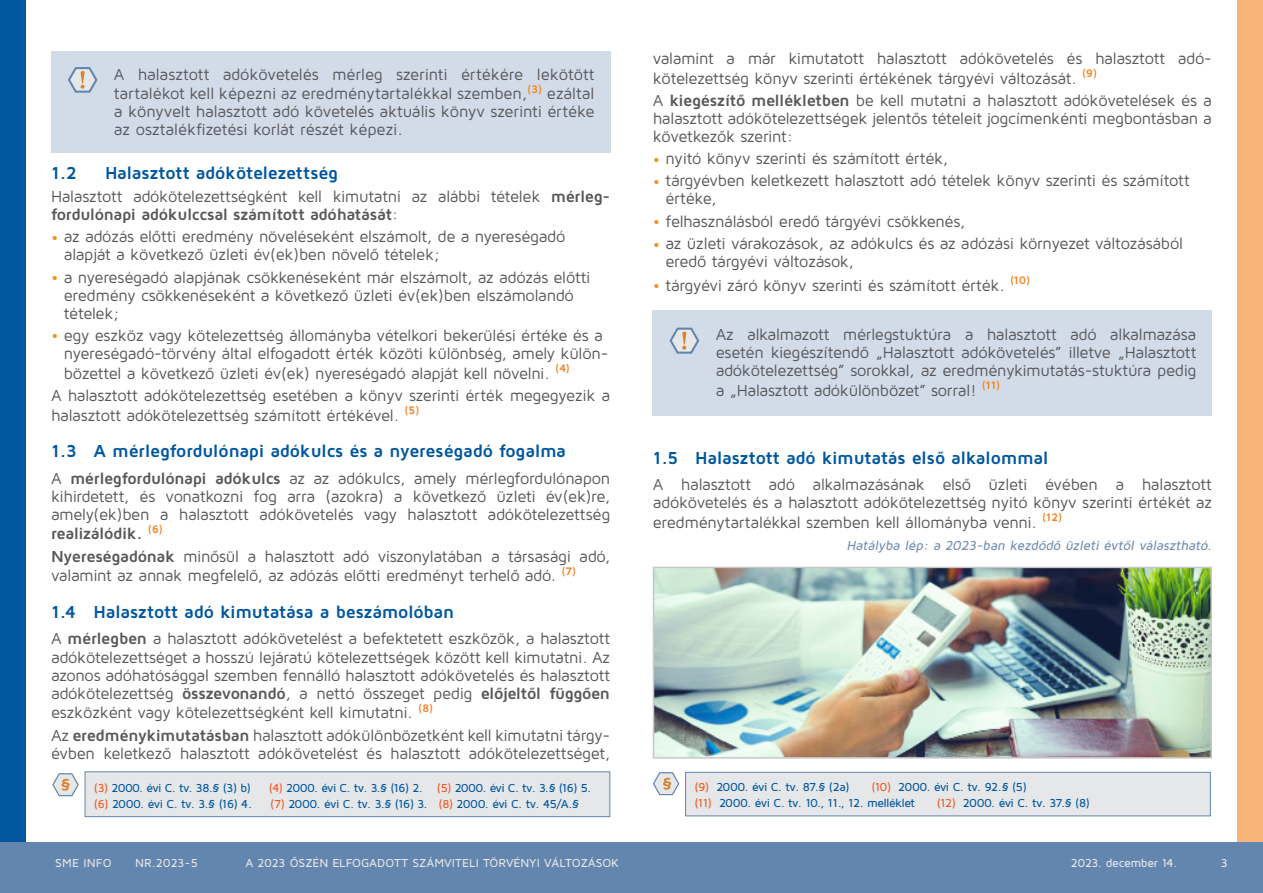
<style>
.page{position:relative;width:1263px;height:893px;background:#fff}
.page>*{position:absolute;margin:0;border:0;box-sizing:border-box;transform-origin:0 0}
.Heading_3a_blue{font:700 18px "Maven Pro";letter-spacing:-.015em;color:#01579f}
.Body_text{font:700 18px "Maven Pro";letter-spacing:-.01em;color:#01579f}
.Body_text-2{font:16.5px/18px "Maven Pro";letter-spacing:-.02em;color:#57585a}
.Body_text-3{font:700 16.5px "Maven Pro";letter-spacing:-.025em;color:#57585a}
.Hataélyba_lépés{font:italic 500 13.5px "Maven Pro";color:#728eb3}
.Footnote_text_blue{font:500 12px "Maven Pro";letter-spacing:-.04em;color:#01579f}
.t1{font:500 12px "Maven Pro";color:#e6e7e9}
.t2{font:500 12px "Maven Pro";letter-spacing:-.03em;color:#e6e7e9}
.s1{font-weight:700}
.s2{font-size:18px;color:#f4901d}
.s3{color:#f15921}
</style>
<div class="page">
<div style="left:0;top:842px;width:1263px;height:51px;background:#6386ae"></div>
<div style="left:0;top:0;width:26px;height:842px;background:#01579f"></div>
<div style="left:1237px;top:0;width:26px;height:842px;background:#f9b479"></div>
<svg style="left:652px;top:772px;width:28px;height:24px"></svg>
<div style="left:685px;top:772px;width:525px;height:44px;background:#e6e7e9"></div>
<div style="left:685px;top:772px;width:526px;height:44px;border:1px solid #6386ae"></div>
<svg style="left:52px;top:773px;width:27px;height:24px"></svg>
<div style="left:85px;top:772px;width:525px;height:45px;background:#e6e7e9"></div>
<div style="left:85px;top:771px;width:525px;height:46px;border:1px solid #6386ae"></div>
<img style="left:656px;top:570px;width:553px;height:186px">
<div style="left:653px;top:567px;width:559px;height:192px;border:2px solid #c7c8ca"></div>
<div style="left:653px;top:310px;width:559px;height:106px;background:#d2dbe8"></div>
<svg style="left:669px;top:327px;width:31px;height:27px"></svg>
<div style="left:51px;top:51px;width:559px;height:101px;background:#d2dbe8"></div>
<svg style="left:68px;top:67px;width:30px;height:26px"></svg>
<p class="Body_text-2" style="left:114px;top:64px;width:482px;line-height:19.5px">A halasztott adókövetelés mérleg szerinti értékére lekötött tartalékot kell képezni az eredménytartalékkal szemben,<sup>(3)</sup> ezáltal</p>
<p class="Body_text-2" style="left:114px;top:102px;width:482px">a könyvelt halasztott adó követelés aktuális könyv szerinti értéke az osztalékfizetési korlát részét képezi.</p>
<p class="Body_text" style="left:51px;top:162px;width:27px">1.2</p>
<p class="Body_text" style="left:105px;top:162px;width:235px">Halasztott adókötelezettség</p>
<p class="Body_text-2" style="left:51px;top:186px;width:561px">Halasztott adókötelezettségként kell kimutatni az alábbi tételek <span class="s1">mérleg&shy;fordulónapi adókulccsal számított adóhatását</span>:</p>
<p class="Body_text-2" style="left:64px;top:227px;width:503px;text-indent:-13px"><span class="s2">•</span> az adózás előtti eredmény növeléseként elszámolt, de a nyereségadó alapját a következő üzleti év(ek)ben növelő tételek;</p>
<p class="Body_text-2" style="left:64px;top:267px;width:528px;text-indent:-13px"><span class="s2">•</span> a nyereségadó alapjának csökkenéseként már elszámolt, az adózás előtti eredmény csökkenéseként a következő üzleti év(ek)ben elszámolandó tételek;</p>
<p class="Body_text-2" style="left:64px;top:326px;width:546px;text-indent:-13px"><span class="s2">•</span> egy eszköz vagy kötelezettség állományba vételkori bekerülési értéke és a nyereségadó-törvény által elfogadott érték közöti különbség, amely külön-</p>
<p class="Body_text-2" style="left:64px;top:363px;width:508px">bözettel a következő üzleti év(ek) nyereségadó alapját kell növelni. <sup>(4)</sup></p>
<p class="Body_text-2" style="left:51px;top:385px;width:561px;line-height:19.5px">A halasztott adókötelezettség esetében a könyv szerinti érték megegyezik a halasztott adókötelezettség számított értékével. <sup>(5)</sup></p>
<p class="Heading_3a_blue" style="left:51px;top:440px;width:516px">1.3 A mérlegfordulónapi adókulcs és a nyereségadó fogalma</p>
<p class="Body_text-2" style="left:51px;top:468px;width:561px;text-align:justify">A <span class="s1">mérlegfordulónapi adókulcs</span> az az adókulcs, amely mérlegfordulónapon kihirdetett, és vonatkozni fog arra (azokra) a következő üzleti év(ek)re, amely(ek)ben a halasztott adókövetelés vagy halasztott adókötelezettség</p>
<p class="Body_text-3" style="left:51px;top:523px;width:113px">realizálódik. <sup>(6)</sup></p>
<p class="Body_text-2" style="left:51px;top:546px;width:561px;line-height:19.5px"><span class="s1">Nyereségadónak</span> minősül a halasztott adó viszonylatában a társasági adó, valamint az annak megfelelő, az adózás előtti eredményt terhelő adó. <sup>(7)</sup></p>
<p class="Heading_3a_blue" style="left:51px;top:600px;width:405px">1.4 Halasztott adó kimutatása a beszámolóban</p>
<p class="Body_text-2" style="left:51px;top:629px;width:561px;text-align:justify">A <span class="s1">mérlegben</span> a halasztott adókövetelést a befektetett eszközök, a halasztott adókötelezettséget a hosszú lejáratú kötelezettségek között kell kimutatni. Az azonos adóhatósággal szemben fennálló halasztott adókövetelés és halasztott adókötelezettség <span class="s1">összevonandó</span>, a nettó összeget pedig <span class="s1">előjeltől függően</span></p>
<p class="Body_text-2" style="left:51px;top:703px;width:384px">eszközként vagy kötelezettségként kell kimutatni. <sup>(8)</sup></p>
<p class="Body_text-2" style="left:51px;top:725px;width:561px">Az <span class="s1">eredménykimutatásban</span> halasztott adókülönbözetként kell kimutatni tárgy&shy;évben keletkező halasztott adókövetelést és halasztott adókötelezettséget,</p>
<p class="Footnote_text_blue" style="left:94px;top:780px;width:158px"><span class="s3">(3)</span> 2000. évi C. tv. 38.§ (3) b)</p>
<p class="Footnote_text_blue" style="left:269px;top:780px;width:324px"><span class="s3">(4)</span> 2000. évi C. tv. 3.§ (16) 2. <span class="s3">(5)</span> 2000. évi C. tv. 3.§ (16) 5.</p>
<p class="Footnote_text_blue" style="left:94px;top:796px;width:160px"><span class="s3">(6)</span> 2000. évi C. tv. 3.§ (16) 4.</p>
<p class="Footnote_text_blue" style="left:270px;top:796px;width:310px"><span class="s3">(7)</span> 2000. évi C. tv. 3.§ (16) 3. <span class="s3">(8)</span> 2000. évi C. tv. 45/A.§</p>
<p class="Body_text-2" style="left:653px;top:48px;width:561px;line-height:19.5px">valamint a már kimutatott halasztott adókövetelés és halasztott adó&shy;kötelezettség könyv szerinti értékének tárgyévi változását. <sup>(9)</sup></p>
<p class="Body_text-2" style="left:653px;top:91px;width:561px;text-align:justify">A <span class="s1">kiegészítő mellékletben</span> be kell mutatni a halasztott adókövetelések és a halasztott adókötelezettségek jelentős tételeit jogcímenkénti megbontásban a következők szerint:</p>
<p class="Body_text-2" style="left:653px;top:149px;width:297px"><span class="s2">•</span> nyitó könyv szerinti és számított érték,</p>
<p class="Body_text-2" style="left:665px;top:171px;width:526px;text-indent:-13px"><span class="s2">•</span> tárgyévben keletkezett halasztott adó tételek könyv szerinti és számított értéke,</p>
<p class="Body_text-2" style="left:653px;top:212px;width:314px"><span class="s2">•</span> felhasználásból eredő tárgyévi csökkenés,</p>
<p class="Body_text-2" style="left:665px;top:234px;width:519px;text-indent:-13px"><span class="s2">•</span> az üzleti várakozások, az adókulcs és az adózási környezet változásából eredő tárgyévi változások,</p>
<p class="Body_text-2" style="left:653px;top:276px;width:379px"><span class="s2">•</span> tárgyévi záró könyv szerinti és számított érték. <sup>(10)</sup></p>
<p class="Body_text-2" style="left:716px;top:325px;width:482px;text-align:justify">Az alkalmazott mérlegstuktúra a halasztott adó alkalmazása esetén kiegészítendő „Halasztott adókövetelés” illetve „Halasztott adókötelezettség” sorokkal, az eredménykimutatás-stuktúra pedig</p>
<p class="Body_text-2" style="left:716px;top:380px;width:286px">a „Halasztott adókülönbözet” sorral! <sup>(11)</sup></p>
<p class="Heading_3a_blue" style="left:653px;top:446px;width:397px">1.5 Halasztott adó kimutatás első alkalommal</p>
<p class="Body_text-2" style="left:653px;top:475px;width:561px">A halasztott adó alkalmazásának első üzleti évében a halasztott adókövetelés és a halasztott adókötelezettség nyitó könyv szerinti értékét az</p>
<p class="Body_text-2" style="left:653px;top:513px;width:411px">eredménytartalékkal szemben kell állományba venni. <sup>(12)</sup></p>
<p class="Hataélyba_lépés" style="left:846px;top:537px;width:370px">Hatályba lép: a 2023-ban kezdődő üzleti évtől választható.</p>
<p class="Footnote_text_blue" style="left:694px;top:779px;width:157px"><span class="s3">(9)</span> 2000. évi C. tv. 87.§ (2a)</p>
<p class="Footnote_text_blue" style="left:871px;top:779px;width:157px"><span class="s3">(10)</span> 2000. évi C. tv. 92.§ (5)</p>
<p class="Footnote_text_blue" style="left:694px;top:795px;width:222px"><span class="s3">(11)</span> 2000. évi C. tv. 10., 11., 12. melléklet</p>
<p class="Footnote_text_blue" style="left:937px;top:795px;width:155px"><span class="s3">(12)</span> 2000. évi C. tv. 37.§ (8)</p>
<p class="t1" style="left:55px;top:856px;width:58px">SME INFO</p>
<p class="t1" style="left:135px;top:856px;width:64px">Nr.2023-5</p>
<p class="t1" style="left:246px;top:856px;width:375px">A 2023 őszén elfogadott számviteli törvényi változások</p>
<p class="t2" style="left:1071px;top:856px;width:108px">2023. december 14.</p>
<p class="t1" style="left:1221px;top:856px;width:8px">3</p>
</div>
